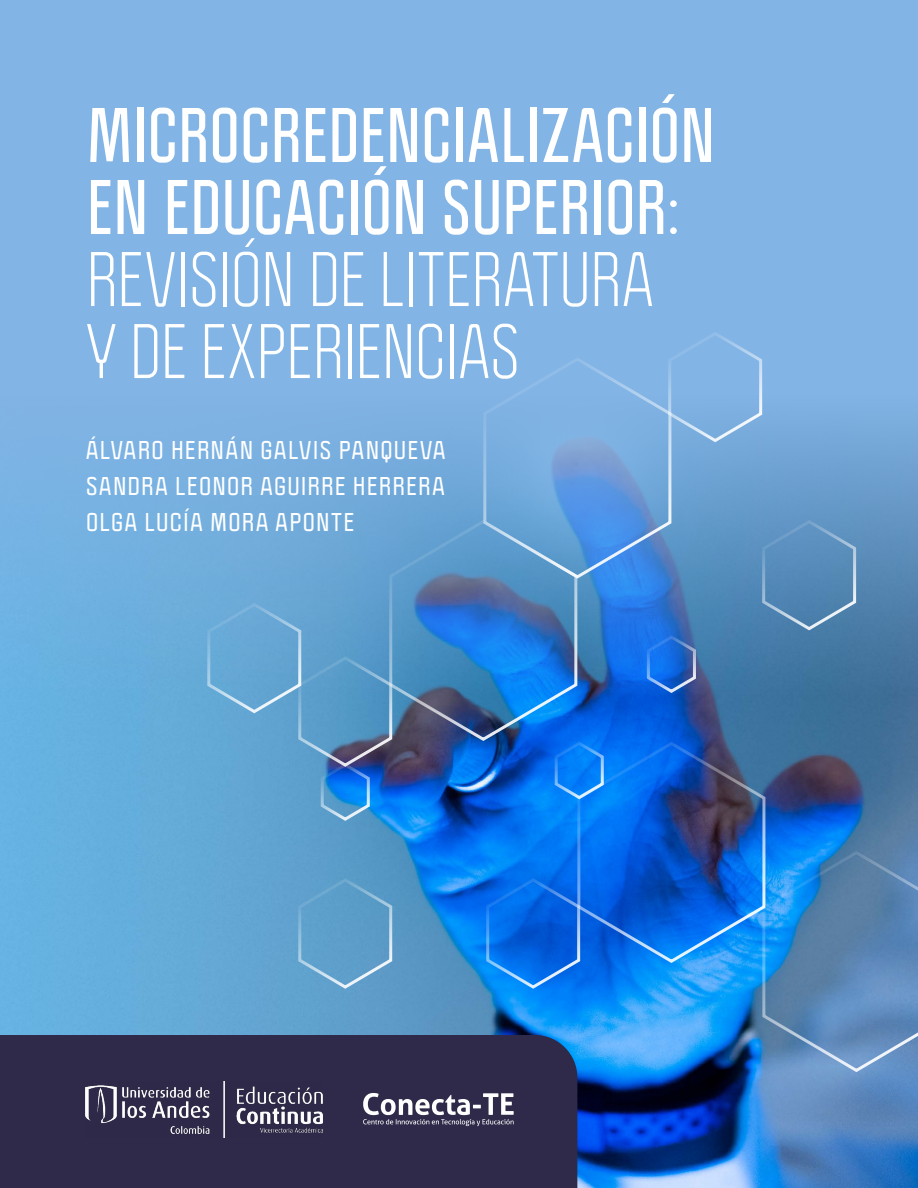
<style>
.page{position:relative;width:918px;height:1188px;background:#fff}
.page>*{position:absolute;margin:0;border:0;box-sizing:border-box;transform-origin:0 0}
.t1{font:700 condensed 67.5px/72px "Politica";letter-spacing:-.005em;color:#fff}
.t2{font:condensed 67.5px/72px "Politica";color:#fff}
.t3{font:700 22.5px/36px "Politica";letter-spacing:.06em;color:#fff;text-align:justify}
</style>
<div class="page">
<img style="left:577px;top:1074px;width:341px;height:114px">
<div style="left:0;top:0;width:918px;height:1035px;background:linear-gradient(to bottom,#89b5e7,#5faedb)"></div>
<div style="left:0;top:1035px;width:577px;height:153px;background:#2f2a49"></div>
<svg style="left:363px;top:1093px;width:151px;height:33px"></svg>
<img style="left:85px;top:1082px;width:238px;height:56px">
<img style="left:206px;top:330px;width:712px;height:744px">
<h1 class="t1" style="left:86px;top:96px;width:631px">MICROCREDENCIALIZACIÓN<br>EN EDUCACIÓN SUPERIOR:</h1>
<h1 class="t2" style="left:86px;top:240px;width:568px">REVISIÓN DE LITERATURA<br>Y DE EXPERIENCIAS</h1>
<p class="t3" style="left:86px;top:431px;width:361px">ÁLVARO HERNÁN GALVIS PANQUEVA SANDRA LEONOR AGUIRRE HERRERA OLGA LUCÍA MORA APONTE</p>
</div>
